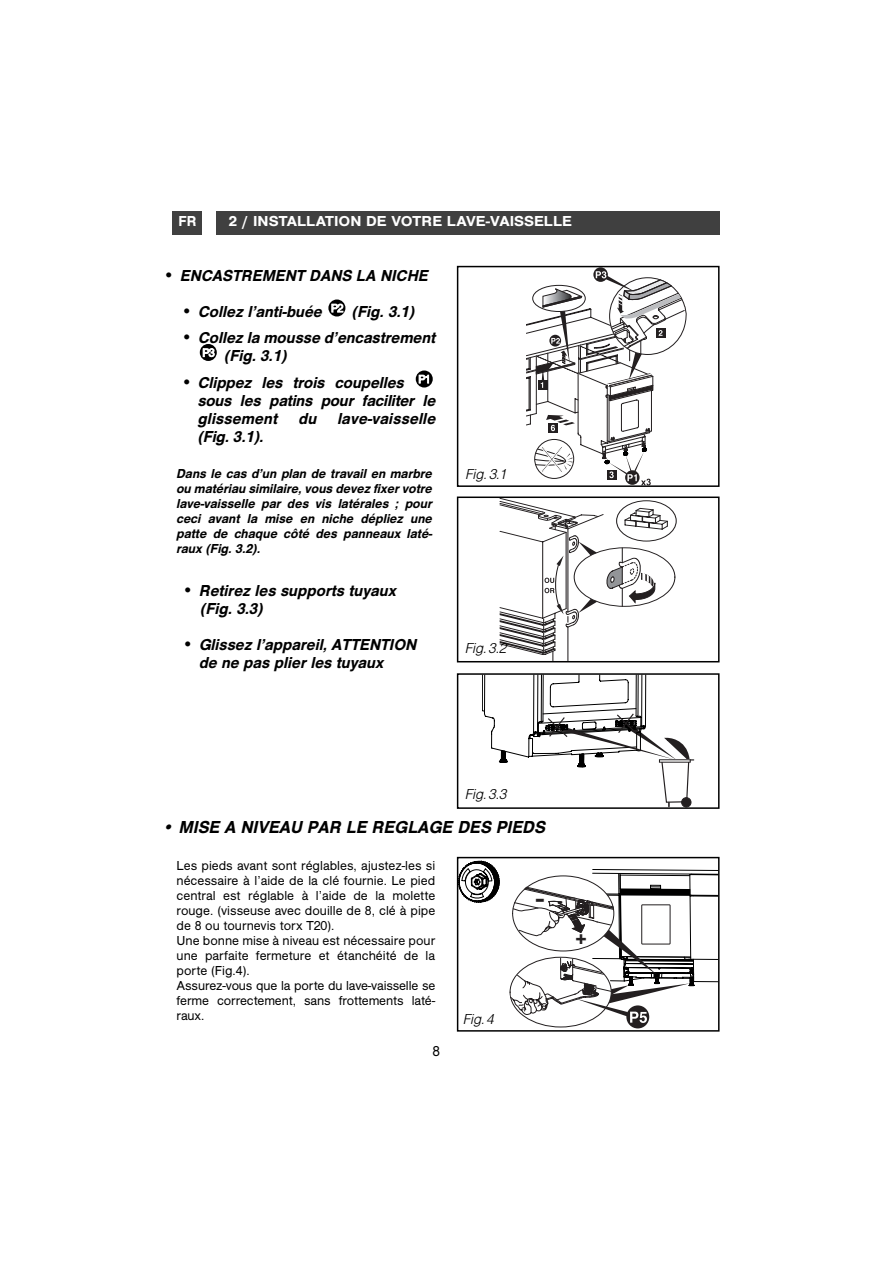
<style>
.page{position:relative;width:893px;height:1263px;background:#fff}
.page>*{position:absolute;margin:0;border:0;box-sizing:border-box;transform-origin:0 0}
.t1{font:700 21.9px "Arial";color:#231f20;scale:1.32 1}
.t2{font:700 19.5px "Arial";color:#231f20}
.t3{font:italic 500 18px "Nimbus San No 5 T";color:#000}
.t4{font:italic 500 16.5px/18px "Nimbus San No 5 T";color:#000}
.t5{font:500 15px "Nimbus San No 5 T";color:#fff;scale:1.1 1}
.t6{font:italic 15px "Nimbus San No 5 T Ligh";color:#000}
.t7{font:500 15px "Nimbus San No 5 T";color:#fff}
.t8{font:15px "Nimbus San No 5 T";color:#000}
.t9{font:13.5px/15px "Nimbus San No 5 T";color:#000}
.t10{font:italic 500 13.5px/15px "Nimbus San No 5 T";color:#000;text-align:justify}
.t11{font:12px "Nimbus San No 5 T";color:#fff}
.s1{font-style:normal;font-size:18px}
</style>
<div class="page">
<div style="left:172px;top:211px;width:30px;height:23px;background:#404040"></div>
<div style="left:626px;top:1005px;width:23px;height:23px;background:#231f20;border-radius:50%"></div>
<svg style="left:509px;top:869px;width:207px;height:154px"></svg>
<svg style="left:460px;top:861px;width:40px;height:42px"></svg>
<div style="left:641px;top:905px;width:29px;height:39px;border:1px solid #231f20"></div>
<div style="left:457px;top:857px;width:262px;height:175px;border:2px solid #000"></div>
<div style="left:216px;top:211px;width:504px;height:23px;background:#404040"></div>
<div style="left:416px;top:371px;width:17px;height:17px;background:#000;border-radius:50%"></div>
<div style="left:200px;top:344px;width:17px;height:17px;background:#000;border-radius:50%"></div>
<div style="left:328px;top:300px;width:17px;height:17px;background:#000;border-radius:50%"></div>
<svg style="left:526px;top:269px;width:160px;height:215px"></svg>
<div style="left:534px;top:439px;width:40px;height:40px;border:1px solid #231f20;border-radius:50%"></div>
<div style="left:457px;top:266px;width:262px;height:221px;border:2px solid #000"></div>
<svg style="left:500px;top:500px;width:175px;height:159px"></svg>
<div style="left:457px;top:497px;width:262px;height:165px;border:2px solid #000"></div>
<svg style="left:482px;top:676px;width:212px;height:130px"></svg>
<div style="left:457px;top:673px;width:262px;height:136px;border:2px solid #000"></div>
<p class="t7" style="left:179px;top:215px;width:20px">FR</p>
<p class="t5" style="left:229px;top:215px;width:313px">2 / INSTALLATION DE VOTRE LAVE-VAISSELLE</p>
<p class="t4" style="left:163px;top:268px;width:270px"><span class="s1">•</span> ENCASTREMENT DANS LA NICHE</p>
<p class="t4" style="left:181px;top:304px;width:146px"><span class="s1">•</span> Collez l’anti-buée</p>
<p class="t4" style="left:352px;top:304px;width:67px">(Fig. 3.1)</p>
<p class="t4" style="left:224px;top:330px;width:216px;text-indent:-43px"><span class="s1">•</span> Collez la mousse d’encastrement (Fig. 3.1)</p>
<p class="t4" style="left:197px;top:375px;width:242px;text-indent:-17px"><span class="s1">•</span> Clippez les trois coupelles sous les patins pour faciliter le glissement du lave-vaisselle (Fig.3.1).</p>
<p class="t11" style="left:331px;top:303px;width:14px">P2</p>
<p class="t11" style="left:202px;top:348px;width:14px">P3</p>
<p class="t11" style="left:418px;top:374px;width:14px">P1</p>
<p class="t10" style="left:176px;top:468px;width:260px">Dans le cas d’un plan de travail en marbre ou matériau similaire,vous devez fixervotre lave-vaisselle par des vis latérales ; pour ceci avant la mise en niche dépliez une patte de chaque côté des panneaux laté&shy;raux (Fig. 3.2).</p>
<p class="t4" style="left:200px;top:583px;width:201px;text-indent:-18px"><span class="s1">•</span> Retirez les supports tuyaux (Fig. 3.3)</p>
<p class="t4" style="left:199px;top:637px;width:222px;text-indent:-17px"><span class="s1">•</span> Glissez l’appareil, ATTENTION de ne pas plier les tuyaux</p>
<p class="t6" style="left:465px;top:468px;width:46px">Fig.3.1</p>
<p class="t6" style="left:465px;top:642px;width:46px">Fig.3.2</p>
<p class="t6" style="left:465px;top:788px;width:46px">Fig.3.3</p>
<h3 class="t3" style="left:162px;top:820px;width:388px">• MISE A NIVEAU PAR LE REGLAGE DES PIEDS</h3>
<p class="t9" style="left:177px;top:859px;width:260px">Les pieds avant sont réglables, ajustez-les si nécessaire à l’aide de la clé fournie. Le pied central est réglable à l’aide de la molette rouge. (visseuse avec douille de 8, clé à pipe de 8 ou tournevis torx T20).<br>Une bonne mise à niveau est nécessaire pour une parfaite fermeture et étanchéité de la porte (Fig.4).<br>Assurez-vous que la porte du lave-vaisselle se ferme correctement, sans frottements laté&shy;raux.</p>
<h1 class="t1" style="left:535px;top:886px;width:9px">-</h1>
<p class="t6" style="left:463px;top:1013px;width:35px">Fig.4</p>
<p class="t8" style="left:433px;top:1045px;width:9px">8</p>
<h2 class="t2" style="left:575px;top:928px;width:13px">+</h2>
</div>
